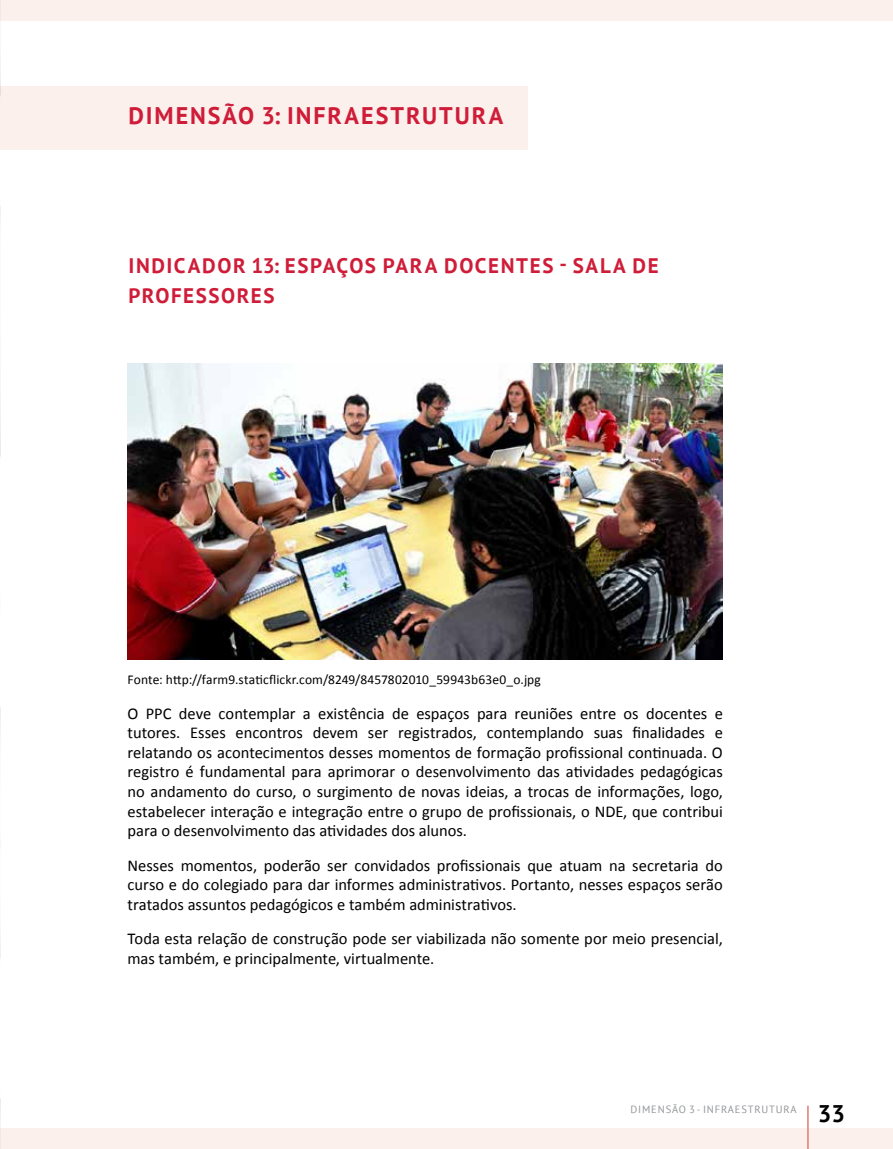
<style>
.page{position:relative;width:893px;height:1149px;background:#fff}
.page>*{position:absolute;margin:0;border:0;box-sizing:border-box;transform-origin:0 0}
.t1{font:700 24px "PT Sans";letter-spacing:.085em;color:#cf1d39}
.t2{font:700 24px "PT Sans";color:#000}
.t3{font:700 21px "PT Sans";letter-spacing:.075em;color:#cf1d39}
.t4{font:16.5px/19.5px "Calibri";color:#000;text-align:justify}
.t5{font:13.5px "Calibri";letter-spacing:.005em;color:#000}
.t6{font:10.5px "PT Sans";letter-spacing:.08em;color:#939598}
</style>
<div class="page">
<div style="left:0;top:0;width:893px;height:21px;background:#fbf0ec"></div>
<div style="left:0;top:1127px;width:893px;height:21px;background:#fbf0ec"></div>
<hr style="left:807px;top:1105px;width:2px;height:43px;background:#de7d72">
<div style="left:0;top:86px;width:527px;height:64px;background:#fbf0ec"></div>
<svg style="left:0;top:59px;width:1px;height:1068px"></svg>
<img style="left:128px;top:363px;width:595px;height:296px">
<h1 class="t1" style="left:129px;top:100px;width:173px">DIMENSÃO 3: INFR</h1>
<h1 class="t1" style="left:345px;top:100px;width:144px">AESTRUTURA</h1>
<p class="t3" style="left:128px;top:251px;width:60px">INDICAD</p>
<p class="t3" style="left:217px;top:251px;width:429px">OR 13: ESPAÇOS PARA DOCE NTES - SALA DE</p>
<p class="t3" style="left:128px;top:281px;width:68px">PROFESS</p>
<p class="t3" style="left:221px;top:281px;width:42px">ORES</p>
<p class="t5" style="left:128px;top:671px;width:415px">Fonte: http://farm9.staticflickr.com/8249/8457802010_59943b63e0_o.jpg</p>
<p class="t4" style="left:128px;top:703px;width:597px">O PPC deve contemplar a existência de espaços para reuniões entre os docentes e tutores. Esses encontros devem ser registrados, contemplando suas finalidades e relatando os acontecimentos desses momentos de formação profissional continuada. O registro é fundamental para aprimorar o desenvolvimento das atividades pedagógicas no andamento do curso, o surgimento de novas ideias, a trocas de informações, logo, estabelecer interação e integração entre o grupo de profissionais, o NDE, que contribui para o desenvolvimento das atividades dos alunos.</p>
<p class="t4" style="left:128px;top:855px;width:597px">Nesses momentos, poderão ser convidados profissionais que atuam na secretaria do curso e do colegiado para dar informes administrativos. Portanto, nesses espaços serão tratados assuntos pedagógicos e também administrativos.</p>
<p class="t4" style="left:128px;top:928px;width:597px">Toda esta relação de construção pode ser viabilizada não somente por meio presencial, mas também, e principalmente, virtualmente.</p>
<p class="t6" style="left:630px;top:1102px;width:168px">DIMENSÃO 3 - INFRAESTRUTURA</p>
<h1 class="t2" style="left:818px;top:1097px;width:29px">33</h1>
</div>
